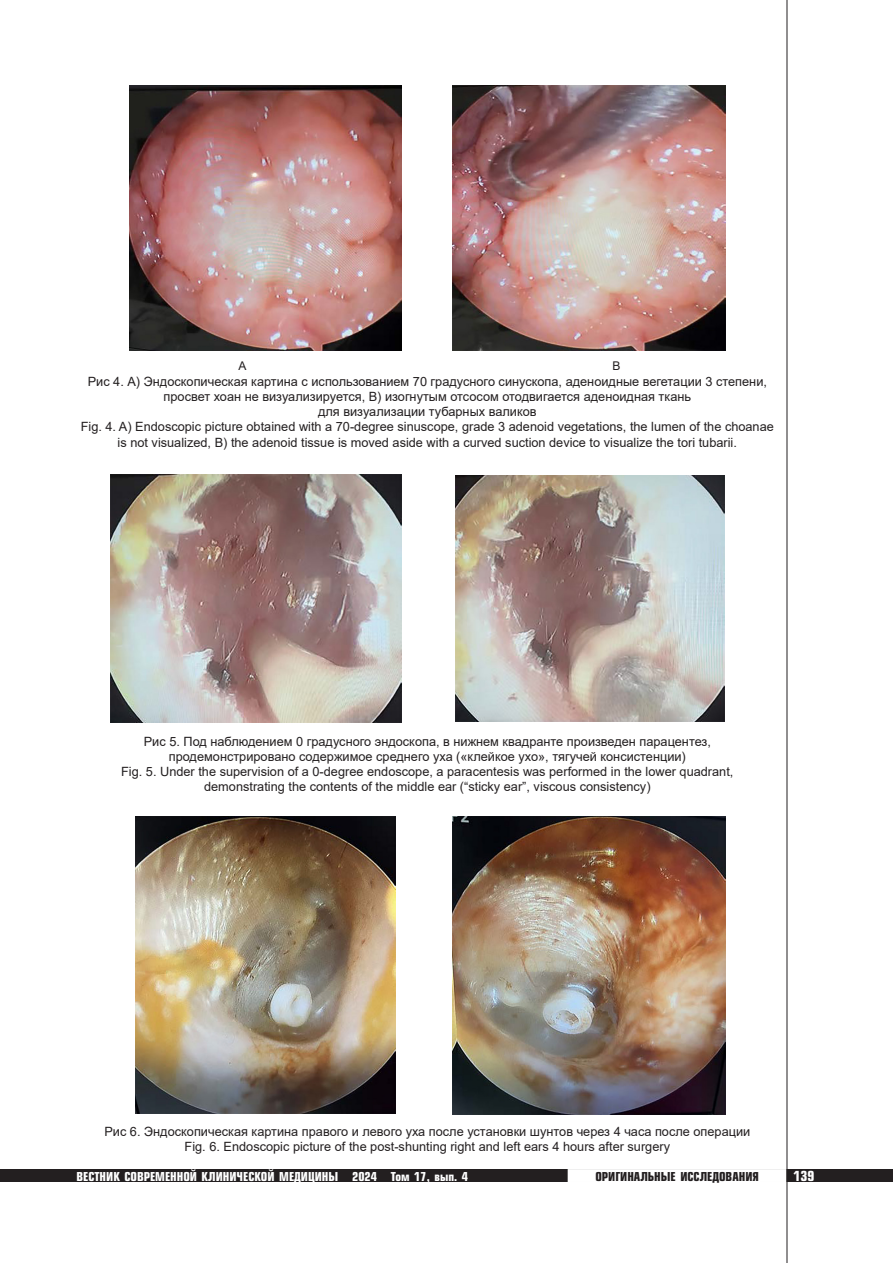
<style>
.page{position:relative;width:893px;height:1263px;background:#fff}
.page>*{position:absolute;margin:0;border:0;box-sizing:border-box;transform-origin:0 0}
.t1{font:700 13.5px "Europe Cond";color:#fff}
.Рисунок-подпись{font:12.75px/15.3px "Arial";color:#231f20;text-align:center}
.t2{font:700 12px "Europe Cond";color:#fff}
.t3{font:700 12px "Europe Cond";color:#231f20}
.Рисунок-надпись{font:12px "Arial";color:#231f20}
</style>
<div class="page">
<div style="left:0;top:1169px;width:893px;height:13px;background:#231f20"></div>
<div style="left:568px;top:1169px;width:218px;height:13px;background:#fff;border:2px solid #fff"></div>
<hr style="left:787px;top:0;width:1px;height:1263px;background:#231f20">
<img style="left:129px;top:85px;width:273px;height:265px">
<img style="left:453px;top:86px;width:272px;height:265px">
<img style="left:111px;top:475px;width:290px;height:247px">
<img style="left:455px;top:476px;width:270px;height:246px">
<img style="left:136px;top:816px;width:260px;height:298px">
<img style="left:453px;top:817px;width:272px;height:298px">
<p class="Рисунок-надпись" style="left:239px;top:358px;width:10px">А</p>
<p class="Рисунок-надпись" style="left:612px;top:358px;width:10px">B</p>
<p class="Рисунок-подпись" style="left:88px;top:373px;width:681px">Рис 4. А) Эндоскопическая картина с использованием 70 градусного синускопа, аденоидные вегетации 3 степени, просвет хоан не визуализируется, B) изогнутым отсосом отодвигается аденоидная ткань<br>для визуализации тубарных валиков</p>
<p class="Рисунок-подпись" style="left:81px;top:419px;width:695px">Fig. 4. A) Endoscopic picture obtained with a 70-degree sinuscope, grade 3 adenoid vegetations, the lumen of the choanae is not visualized, B) the adenoid tissue is moved aside with a curved suction device to visualize the tori tubarii.</p>
<p class="Рисунок-подпись" style="left:144px;top:733px;width:569px">Рис 5. Под наблюдением 0 градусного эндоскопа, в нижнем квадранте произведен парацентез, продемонстрировано содержимое среднего уха («клейкое ухо», тягучей консистенции)</p>
<p class="Рисунок-подпись" style="left:121px;top:764px;width:614px">Fig. 5. Under the supervision of a 0-degree endoscope, a paracentesis was performed in the lower quadrant, demonstrating the contents of the middle ear (“sticky ear”, viscous consistency)</p>
<p class="Рисунок-подпись" style="left:104px;top:1123px;width:647px">Рис 6. Эндоскопическая картина правого и левого уха после установки шунтов через 4 часа после операции</p>
<p class="Рисунок-подпись" style="left:185px;top:1139px;width:487px">Fig. 6. Endoscopic picture of the post-shunting right and left ears 4 hours after surgery</p>
<p class="t2" style="left:77px;top:1168px;width:393px">ВЕСТНИК СОВРЕМЕННОЙ КЛИНИЧЕСКОЙ МЕДИЦИНЫ 2024 Том 17, вып. 4</p>
<p class="t3" style="left:595px;top:1168px;width:165px">ОРИГИНАЛЬНЫЕ ИССЛЕДОВАНИЯ</p>
<p class="t1" style="left:794px;top:1167px;width:22px">139</p>
</div>
